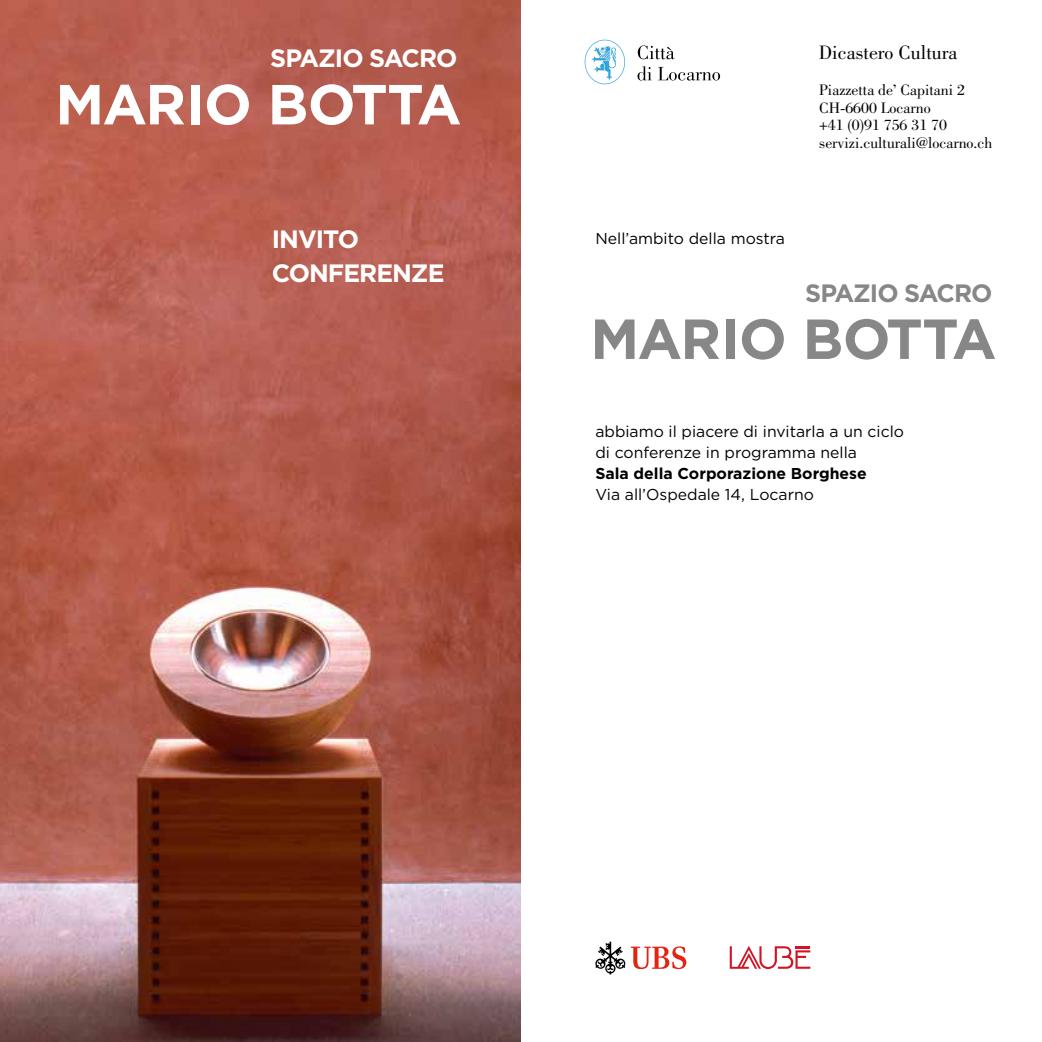
<style>
.page{position:relative;width:1042px;height:1042px;background:#fff}
.page>*{position:absolute;margin:0;border:0;box-sizing:border-box;transform-origin:0 0}
.t1{font:700 56.35px "Gotham";letter-spacing:-.02em;color:#fff}
.t2{font:700 56.35px "Gotham";letter-spacing:-.02em;color:#878787}
.t3{font:700 25.03px/33.2px "Gotham";letter-spacing:-.04em;color:#fff}
.t4{font:700 25.03px "Gotham";letter-spacing:-.04em;color:#878787}
.t5{font:19.95px "Bodoni";color:#000}
.t6{font:15.75px/21px "Gotham";color:#000}
.t7{font:15.75px/17.5px "Bodoni";color:#000}
.t8{font:700 15.75px "Gotham";color:#000}
</style>
<div class="page">
<img style="left:0;top:0;width:521px;height:1042px">
<svg style="left:585px;top:40px;width:40px;height:44px"></svg>
<svg style="left:638px;top:45px;width:36px;height:14px"></svg>
<svg style="left:637px;top:66px;width:14px;height:15px"></svg>
<svg style="left:658px;top:67px;width:62px;height:14px"></svg>
<svg style="left:595px;top:941px;width:30px;height:33px"></svg>
<svg style="left:631px;top:946px;width:55px;height:23px"></svg>
<svg style="left:730px;top:946px;width:80px;height:23px"></svg>
<h2 class="t3" style="left:270px;top:42px;width:189px">SPAZIO SACRO</h2>
<h1 class="t1" style="left:55px;top:67px;width:408px">MARIO BOTTA</h1>
<h2 class="t3" style="left:272px;top:223px;width:174px">INVITO<br>CONFERENZE</h2>
<p class="t6" style="left:595px;top:228px;width:191px">Nell’ambito della mostra</p>
<p class="t5" style="left:819px;top:42px;width:140px">Dicastero Cultura</p>
<p class="t7" style="left:819px;top:82px;width:175px">Piazzetta de’ Capitani 2<br>CH-6600 Locarno<br>+41 (0)91 756 31 70 servizi.culturali@locarno.ch</p>
<h2 class="t4" style="left:805px;top:276px;width:189px">SPAZIO SACRO</h2>
<h1 class="t2" style="left:590px;top:302px;width:408px">MARIO BOTTA</h1>
<p class="t6" style="left:595px;top:420px;width:310px">abbiamo il piacere di invitarla a un ciclo di conferenze in programma nella</p>
<p class="t8" style="left:595px;top:463px;width:273px">Sala della Corporazione Borghese</p>
<p class="t6" style="left:595px;top:483px;width:220px">Via all’Ospedale 14, Locarno</p>
</div>
